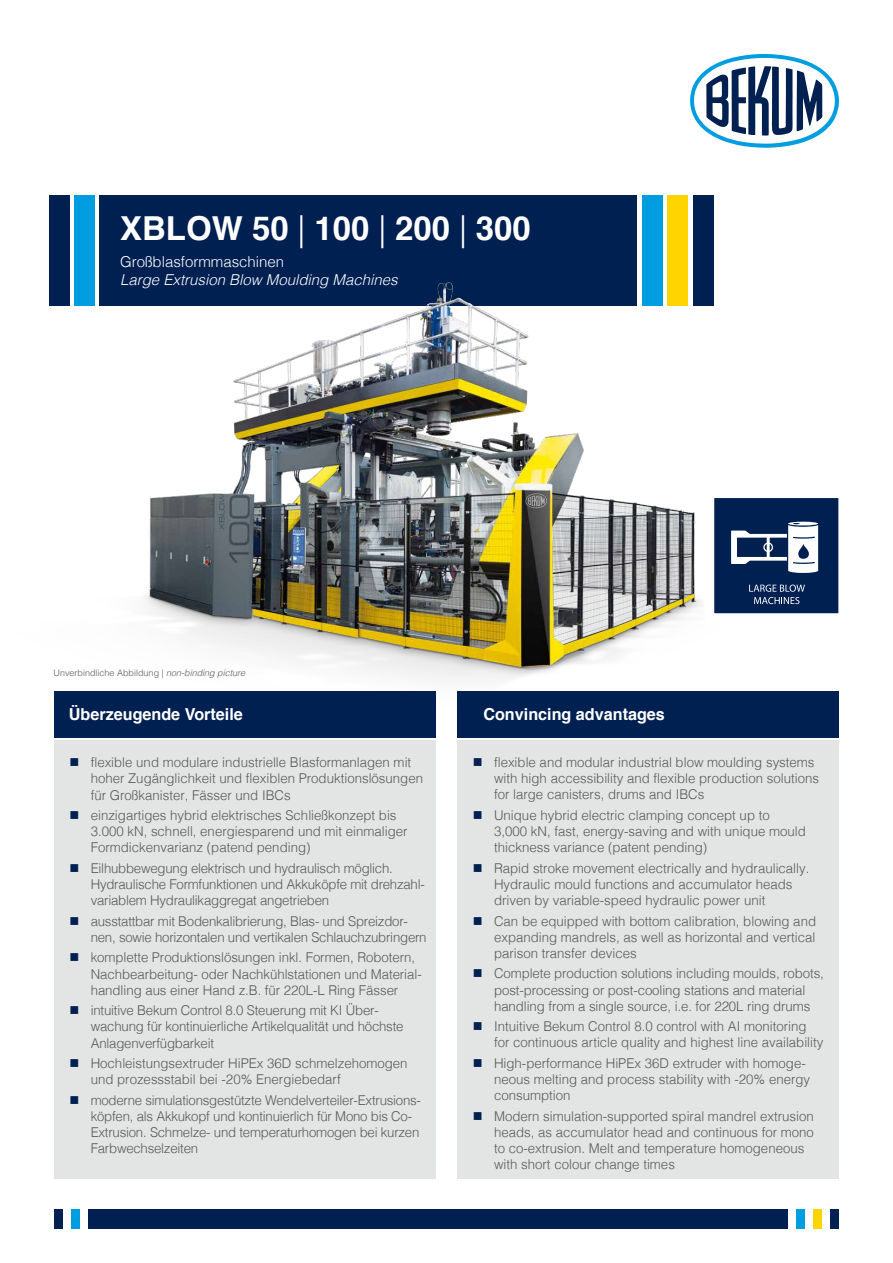
<style>
.page{position:relative;width:893px;height:1263px;background:#fff}
.page>*{position:absolute;margin:0;border:0;box-sizing:border-box;transform-origin:0 0}
.t1{font:700 33px "Helvetica";color:#fff}
.t2{font:700 16.5px "Helvetica";color:#fff}
.t3{font:italic 300 15px "Helvetica";color:#fff}
.t4{font:300 15px "Helvetica";color:#fff}
.t5{font:300 13.5px/16.2px "Helvetica";color:#58585a}
.t6{font:300 9px "Helvetica";color:#58585a}
.s1{font-weight:300}
.s2{font-style:italic}
.s3{color:#002052}
</style>
<div class="page">
<div style="left:49px;top:196px;width:20px;height:110px;background:#002052"></div>
<div style="left:74px;top:196px;width:21px;height:110px;background:#009ee0"></div>
<div style="left:100px;top:196px;width:537px;height:110px;background:#002052"></div>
<div style="left:642px;top:196px;width:21px;height:110px;background:#009ee0"></div>
<div style="left:668px;top:196px;width:20px;height:110px;background:#ffd400"></div>
<div style="left:693px;top:196px;width:20px;height:110px;background:#002052"></div>
<img style="left:69px;top:266px;width:645px;height:414px">
<div style="left:457px;top:691px;width:382px;height:47px;background:#002052"></div>
<div style="left:457px;top:740px;width:382px;height:439px;background:#e3e4e4"></div>
<svg style="left:690px;top:54px;width:149px;height:94px"></svg>
<div style="left:54px;top:691px;width:382px;height:46px;background:#002052"></div>
<div style="left:54px;top:740px;width:382px;height:439px;background:#e3e4e4"></div>
<div style="left:88px;top:1209px;width:700px;height:20px;background:#002052"></div>
<div style="left:54px;top:1209px;width:9px;height:20px;background:#002052"></div>
<div style="left:71px;top:1209px;width:9px;height:20px;background:#009ee0"></div>
<div style="left:796px;top:1209px;width:9px;height:20px;background:#009ee0"></div>
<div style="left:813px;top:1209px;width:9px;height:20px;background:#ffd400"></div>
<div style="left:830px;top:1209px;width:9px;height:20px;background:#002052"></div>
<svg style="left:700px;top:483px;width:139px;height:145px"></svg>
<h1 class="t1" style="left:120px;top:202px;width:412px">XBLOW 50 <span class="s1">|</span> 100 <span class="s1">|</span> 200 <span class="s1">|</span> 300</h1>
<p class="t4" style="left:120px;top:249px;width:166px">Großblasformmaschinen</p>
<p class="t3" style="left:120px;top:267px;width:279px">Large Extrusion Blow Moulding Machines</p>
<p class="t6" style="left:54px;top:665px;width:193px">Unverbindliche Abbildung | <span class="s2">non-binding picture</span></p>
<p class="t2" style="left:69px;top:700px;width:176px">Überzeugende Vorteile</p>
<p class="t2" style="left:483px;top:701px;width:183px">Convincing advantages</p>
<p class="t5" style="left:494px;top:753px;width:326px;text-indent:-21px"><span class="s3">■</span> flexible and modular industrial blow moulding systems with high accessibility and flexible production solutions for large canisters, drums and IBCs</p>
<p class="t5" style="left:494px;top:806px;width:313px;text-indent:-21px"><span class="s3">■</span> Unique hybrid electric clamping concept up to<br>3,000 kN, fast, energy-saving and with unique mould thickness variance (patent pending)</p>
<p class="t5" style="left:494px;top:859px;width:317px;text-indent:-21px"><span class="s3">■</span> Rapid stroke movement electrically and hydraulically.<br>Hydraulic mould functions and accumulator heads driven by variable-speed hydraulic power unit</p>
<p class="t5" style="left:494px;top:912px;width:324px;text-align:justify;text-indent:-21px"><span class="s3">■</span> Can be equipped with bottom calibration, blowing and expanding mandrels, as well as horizontal and vertical parison transfer devices</p>
<p class="t5" style="left:473px;top:964px;width:353px;text-align:center"><span class="s3">■</span> Complete production solutions including moulds, robots, post-processing or post-cooling stations and material handling from a single source, i.e. for 220L ring drums</p>
<p class="t5" style="left:494px;top:1017px;width:331px;text-indent:-21px"><span class="s3">■</span> Intuitive Bekum Control 8.0 control with AI monitoring for continuous article quality and highest line availability</p>
<p class="t5" style="left:494px;top:1054px;width:318px;text-indent:-21px"><span class="s3">■</span> High-performance HiPEx 36D extruder with homoge&shy;neous melting and process stability with -20% energy consumption</p>
<p class="t5" style="left:494px;top:1107px;width:321px;text-indent:-21px"><span class="s3">■</span> Modern simulation-supported spiral mandrel extrusion heads, as accumulator head and continuous for mono to co-extrusion. Melt and temperature homogeneous with short colour change times</p>
<p class="t5" style="left:91px;top:753px;width:334px;text-indent:-21px"><span class="s3">■</span> flexible und modulare industrielle Blasformanlagen mit hoher Zugänglichkeit und flexiblen Produktionslösungen für Großkanister, Fässer und IBCs</p>
<p class="t5" style="left:91px;top:806px;width:318px;text-indent:-21px"><span class="s3">■</span> einzigartiges hybrid elektrisches Schließkonzept bis<br>3.000 kN, schnell, energiesparend und mit einmaliger<br>Formdickenvarianz (patend pending)</p>
<p class="t5" style="left:91px;top:859px;width:336px;text-indent:-21px"><span class="s3">■</span> Eilhubbewegung elektrisch und hydraulisch möglich.<br>Hydraulische Formfunktionen und Akkuköpfe mit drehzahl&shy;variablem Hydraulikaggregat angetrieben</p>
<p class="t5" style="left:91px;top:912px;width:337px;text-indent:-21px"><span class="s3">■</span> ausstattbar mit Bodenkalibrierung, Blas- und Spreizdor&shy;nen, sowie horizontalen und vertikalen Schlauchzubringern</p>
<p class="t5" style="left:91px;top:948px;width:333px;text-indent:-21px"><span class="s3">■</span> komplette Produktionslösungen inkl. Formen, Robotern,<br>Nachbearbeitung- oder Nachkühlstationen und Material&shy;handling aus einer Hand z.B. für 220L-L Ring Fässer</p>
<p class="t5" style="left:91px;top:1001px;width:314px;text-indent:-21px"><span class="s3">■</span> intuitive Bekum Control 8.0 Steuerung mit KI Über&shy;wachung für kontinuierliche Artikelqualität und höchste<br>Anlagenverfügbarkeit</p>
<p class="t5" style="left:91px;top:1054px;width:318px;text-indent:-21px"><span class="s3">■</span> Hochleistungsextruder HiPEx 36D schmelzehomogen und prozessstabil bei -20% Energiebedarf</p>
<p class="t5" style="left:91px;top:1091px;width:332px;text-indent:-21px"><span class="s3">■</span> moderne simulationsgestützte Wendelverteiler-Extrusions&shy;köpfen, als Akkukopf und kontinuierlich für Mono bis Co-Extrusion. Schmelze- und temperaturhomogen bei kurzen Farbwechselzeiten</p>
</div>
